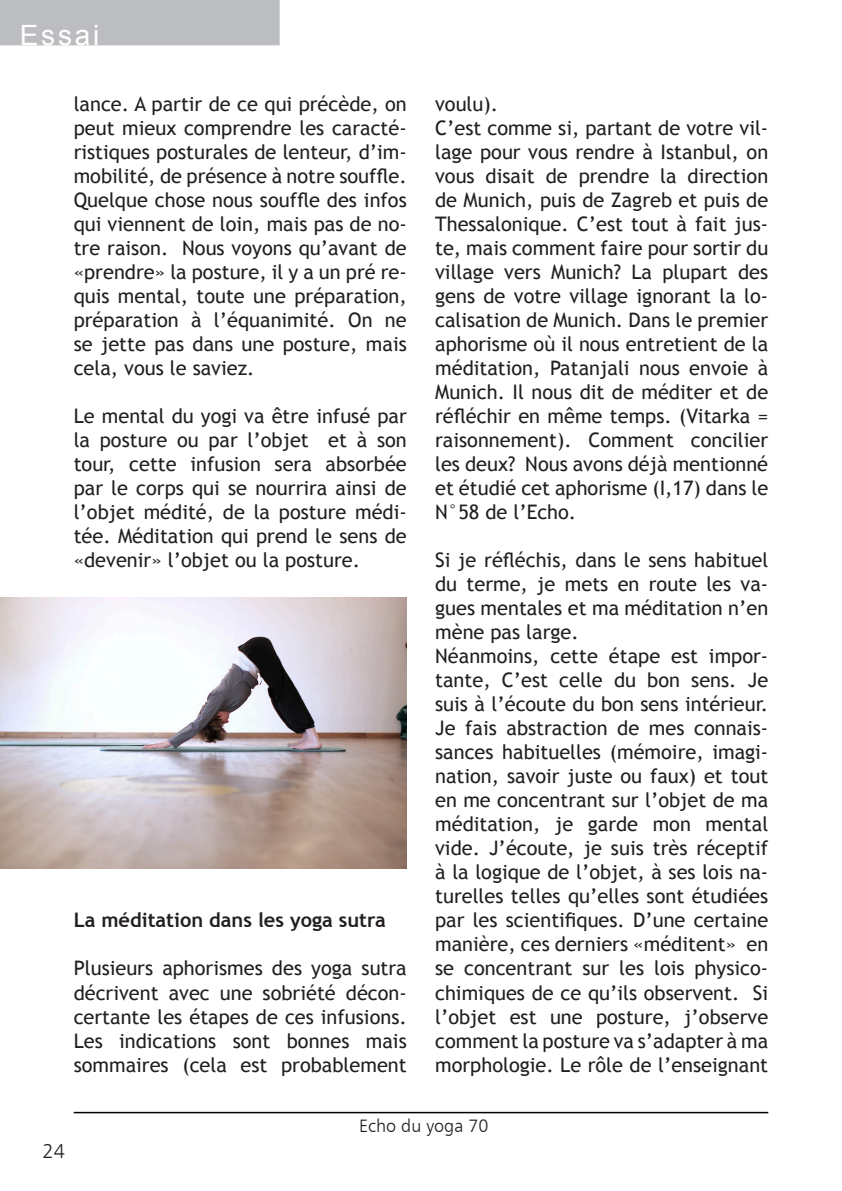
<style>
.page{position:relative;width:842px;height:1191px;background:#fff}
.page>*{position:absolute;margin:0;border:0;box-sizing:border-box;transform-origin:0 0}
.t1{font:28px "Arial";letter-spacing:.1em;color:#fff}
.t2{font:20px/24px "Trebuchet MS";color:#231f20;text-align:justify}
.t3{font:700 20px "Trebuchet MS";color:#231f20}
.t4{font:20px "Humanist 777 BT Light B";color:#231f20}
.t5{font:18px "Humanist 777 BT Light B";color:#231f20}
</style>
<div class="page">
<div style="left:0;top:0;width:280px;height:45px;background:#bcbdc0"></div>
<hr style="left:74px;top:1111px;width:694px;height:2px;background:#000">
<img style="left:0;top:598px;width:407px;height:271px">
<p class="t1" style="left:20px;top:17px;width:81px">Essai</p>
<p class="t2" style="left:74px;top:92px;width:335px">lance. A partir de ce qui précède, on peut mieux comprendre les caracté&shy;ristiques posturales de lenteur, d’im&shy;mobilité, de présence à notre souffle.<br>Quelque chose nous souffle des infos qui viennent de loin, mais pas de no&shy;tre raison. Nous voyons qu’avant de «prendre» la posture, il y a un pré re&shy;quis mental, toute une préparation, préparation à l’équanimité. On ne se jette pas dans une posture, mais cela, vous le saviez.</p>
<p class="t2" style="left:74px;top:404px;width:335px">Le mental du yogi va être infusé par la posture ou par l’objet et à son tour, cette infusion sera absorbée par le corps qui se nourrira ainsi de l’objet médité, de la posture médi&shy;tée. Méditation qui prend le sens de «devenir» l’objet ou la posture.</p>
<p class="t3" style="left:74px;top:908px;width:314px">La méditation dans les yoga sutra</p>
<p class="t2" style="left:74px;top:956px;width:335px">Plusieurs aphorismes des yoga sutra décrivent avec une sobriété décon&shy;certante les étapes de ces infusions.<br>Les indications sont bonnes mais sommaires (cela est probablement</p>
<p class="t2" style="left:435px;top:92px;width:64px">voulu).</p>
<p class="t2" style="left:435px;top:116px;width:335px">C’est comme si, partant de votre vil&shy;lage pour vous rendre à Istanbul, on vous disait de prendre la direction de Munich, puis de Zagreb et puis de Thessalonique. C’est tout à fait jus&shy;te, mais comment faire pour sortir du village vers Munich? La plupart des gens de votre village ignorant la lo&shy;calisation de Munich. Dans le premier aphorisme où il nous entretient de la méditation, Patanjali nous envoie à Munich. Il nous dit de méditer et de réfléchir en même temps. (Vitarka = raisonnement). Comment concilier les deux? Nous avons déjà mentionné et étudié cet aphorisme (I,17) dans le N°58 de l’Echo.</p>
<p class="t2" style="left:435px;top:548px;width:335px">Si je réfléchis, dans le sens habituel du terme, je mets en route les va&shy;gues mentales et ma méditation n’en mène pas large.</p>
<p class="t2" style="left:435px;top:644px;width:335px">Néanmoins, cette étape est impor&shy;tante, C’est celle du bon sens. Je suis à l’écoute du bon sens intérieur.<br>Je fais abstraction de mes connais&shy;sances habituelles (mémoire, imagi&shy;nation, savoir juste ou faux) et tout en me concentrant sur l’objet de ma méditation, je garde mon mental vide. J’écoute, je suis très réceptif à la logique de l’objet, à ses lois na&shy;turelles telles qu’elles sont étudiées par les scientifiques. D’une certaine manière, ces derniers «méditent» en se concentrant sur les lois physico&shy;chimiques de ce qu’ils observent. Si l’objet est une posture, j’observe comment la posture va s’adapter à ma morphologie. Le rôle de l’enseignant</p>
<p class="t4" style="left:43px;top:1138px;width:24px">24</p>
<p class="t5" style="left:359px;top:1115px;width:131px">Echo du yoga 70</p>
</div>
